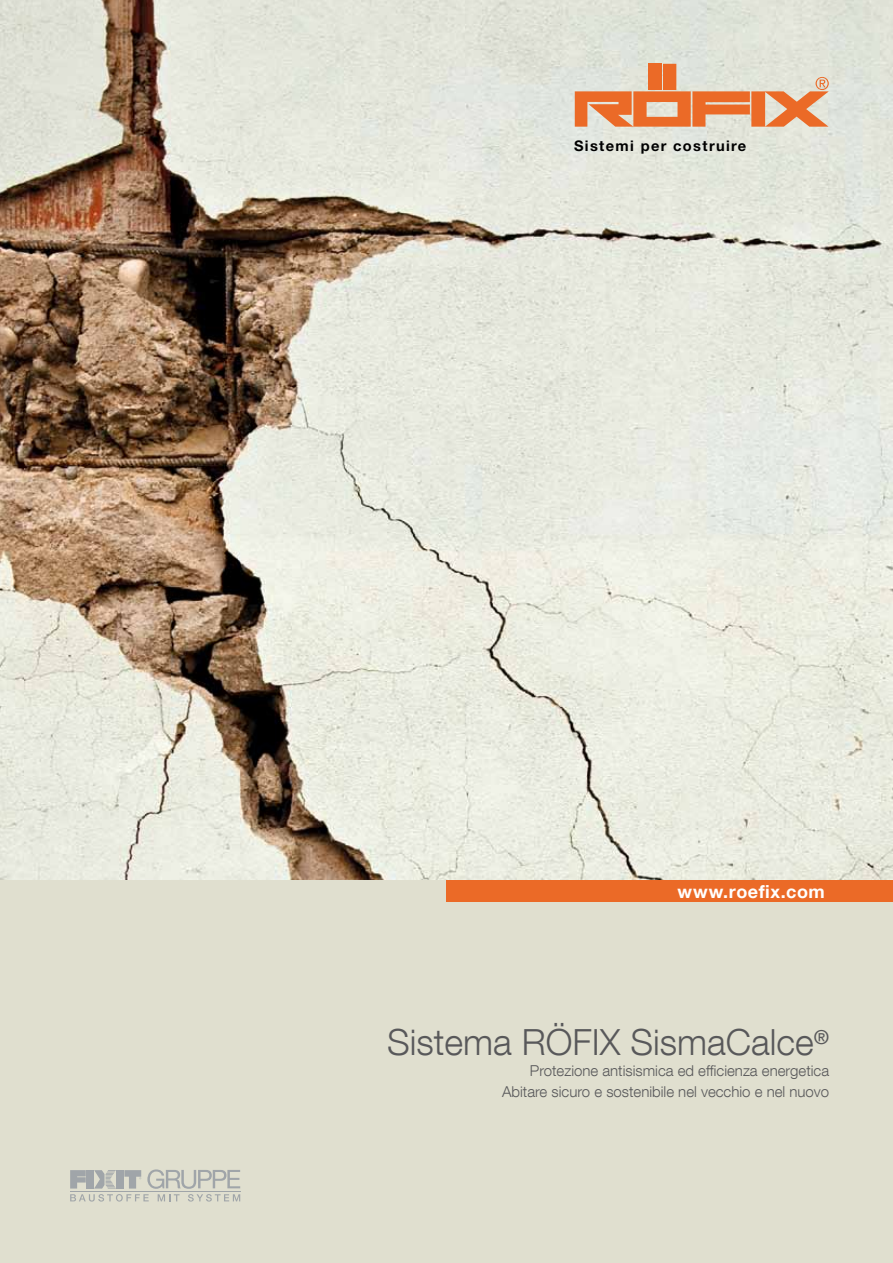
<style>
.page{position:relative;width:893px;height:1263px;background:#fff}
.page>*{position:absolute;margin:0;border:0;box-sizing:border-box;transform-origin:0 0}
.t1{font:300 36px "Helvetica Neue LT Com";color:#58585a}
.t2{font:700 18px "Helvetica Neue LT Com";letter-spacing:.03em;color:#fff}
.t3{font:300 15px/21px "Helvetica Neue LT Com";color:#58585a;text-align:right}
.t4{font:700 14.7px "Helvetica Neue";letter-spacing:.09em;color:#000}
</style>
<div class="page">
<img style="left:0;top:0;width:893px;height:880px">
<div style="left:0;top:880px;width:893px;height:383px;background:#e0dfcf"></div>
<div style="left:663px;top:64px;width:13px;height:26px;background:#eb6a27"></div>
<div style="left:648px;top:64px;width:13px;height:26px;background:#eb6a27"></div>
<svg style="left:575px;top:77px;width:254px;height:50px;background:#e6a47d"></svg>
<div style="left:446px;top:881px;width:447px;height:21px;background:#eb6a27"></div>
<svg style="left:70px;top:1169px;width:170px;height:32px"></svg>
<p class="t4" style="left:574px;top:137px;width:174px">Sistemi per costruire</p>
<p class="t2" style="left:677px;top:880px;width:149px">www.roefix.com</p>
<h1 class="t1" style="left:387px;top:1020px;width:444px">Sistema RÖFIX SismaCalce<sup>®</sup></h1>
<p class="t3" style="left:502px;top:1060px;width:329px">Protezione antisismica ed efficienza energetica<br>Abitare sicuro e sostenibile nel vecchio e nel nuovo</p>
</div>
